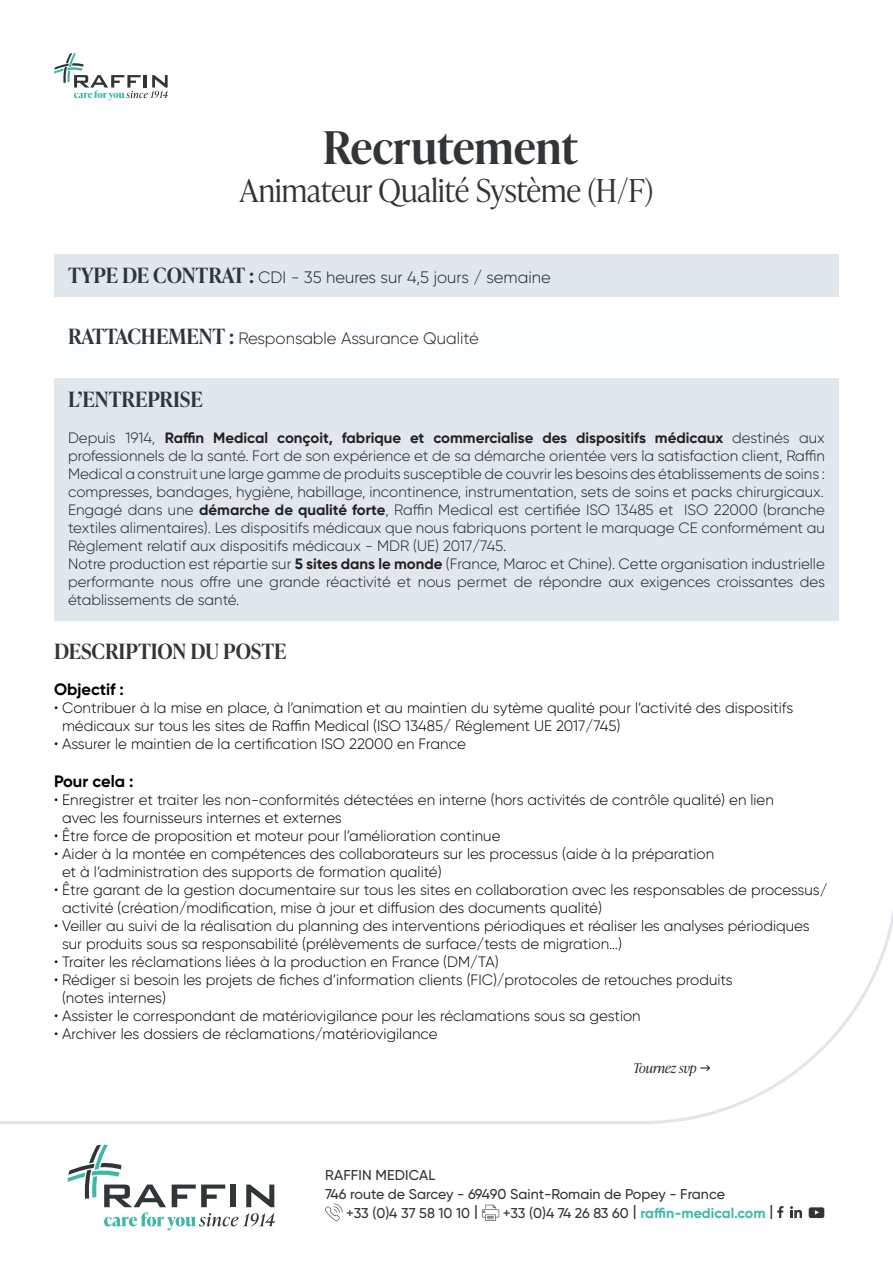
<style>
.page{position:relative;width:893px;height:1263px;background:#fff}
.page>*{position:absolute;margin:0;border:0;box-sizing:border-box;transform-origin:0 0}
.t1{font:600 45px "Ivy Presto Headline";color:#323538}
.t2{font:300 31.5px "Ivy Presto Headline";color:#323538}
.t3{font:600 21px "Ivy Presto Headline";color:#323538}
.t4{font:300 16.5px "Gilroy";color:#231f20}
.t5{font:700 16.5px "Gilroy";color:#000}
.t6{font:300 15px/18px "Gilroy";color:#000}
.t7{font:300 15px/18px "Gilroy";color:#231f20}
.t8{font:500 14.25px "Gilroy";color:#323538}
.t9{font:700 14.25px "Gilroy";color:#3cb8aa}
.t10{font:italic 300 13.5px "Ivy Presto Headline";color:#231f20}
.s1{font-family:"Ivy Presto Headline";font-weight:600;font-size:21px;color:#323538}
.s2{font-weight:700}
.s3{font-weight:400;font-size:19.95px}
.s4{font-weight:500;color:#323538}
.s5{font-weight:400;font-size:19.95px;color:#323538}
</style>
<div class="page">
<svg style="left:325px;top:1203px;width:17px;height:18px"></svg>
<svg style="left:482px;top:1205px;width:17px;height:16px"></svg>
<svg style="left:777px;top:1206px;width:6px;height:12px"></svg>
<svg style="left:790px;top:1206px;width:12px;height:12px"></svg>
<svg style="left:809px;top:1207px;width:15px;height:11px"></svg>
<svg style="left:68px;top:1145px;width:207px;height:85px"></svg>
<svg style="left:54px;top:53px;width:114px;height:47px"></svg>
<div style="left:54px;top:254px;width:785px;height:43px;background:#e0e8ed"></div>
<div style="left:54px;top:314px;width:785px;height:55px;background:#fbfdfe"></div>
<div style="left:54px;top:378px;width:785px;height:243px;background:#e0e8ed"></div>
<h1 class="t1" style="left:323px;top:115px;width:256px">Recrutement</h1>
<h2 class="t2" style="left:240px;top:168px;width:415px">Animateur Qualité Système (H/F)</h2>
<p class="t4" style="left:68px;top:267px;width:484px"><span class="s1">TYPE DE CONTRAT :</span> CDI - 35 heures sur 4,5 jours / semaine</p>
<p class="t4" style="left:68px;top:329px;width:412px"><span class="s1">RATTACHEMENT :</span> Responsable Assurance Qualité</p>
<h3 class="t3" style="left:68px;top:384px;width:136px">L’ENTREPRISE</h3>
<p class="t7" style="left:68px;top:429px;width:758px">Depuis 1914, <span class="s2">Raffin Medical conçoit, fabrique et commercialise des dispositifs médicaux</span> destinés aux professionnels de la santé. Fort de son expérience et de sa démarche orientée vers la satisfaction client, Raffin Medical a construit une large gamme de produits susceptible de couvrir les besoins des établissements de soins : compresses, bandages, hygiène, habillage, incontinence, instrumentation, sets de soins et packs chirurgicaux.<br>Engagé dans une <span class="s2">démarche de qualité forte</span>, Raffin Medical est certifiée ISO 13485 et ISO 22000 (branche textiles alimentaires). Les dispositifs médicaux que nous fabriquons portent le marquage CE conformément au Règlement relatif aux dispositifs médicaux - MDR (UE) 2017/745.<br>Notre production est répartie sur <span class="s2">5 sites dans le monde</span> (France, Maroc et Chine). Cette organisation industrielle performante nous offre une grande réactivité et nous permet de répondre aux exigences croissantes des établissements de santé.</p>
<h3 class="t3" style="left:54px;top:636px;width:234px">DESCRIPTION DU POSTE</h3>
<p class="t5" style="left:54px;top:679px;width:72px">Objectif :</p>
<p class="t6" style="left:62px;top:699px;width:733px;text-indent:-8px">• Contribuer à la mise en place, à l’animation et au maintien du sytème qualité pour l’activité des dispositifs médicaux sur tous les sites de Raffin Medical (ISO 13485/ Réglement UE 2017/745)</p>
<p class="t6" style="left:54px;top:735px;width:413px">• Assurer le maintien de la certification ISO 22000 en France</p>
<p class="t5" style="left:54px;top:771px;width:81px">Pour cela :</p>
<p class="t6" style="left:62px;top:790px;width:713px;text-indent:-8px">• Enregistrer et traiter les non-conformités détectées en interne (hors activités de contrôle qualité) en lien avec les fournisseurs internes et externes</p>
<p class="t6" style="left:54px;top:826px;width:448px">• Être force de proposition et moteur pour l’amélioration continue</p>
<p class="t6" style="left:62px;top:844px;width:654px;text-indent:-8px">• Aider à la montée en compétences des collaborateurs sur les processus (aide à la préparation et à l’administration des supports de formation qualité)</p>
<p class="t6" style="left:62px;top:880px;width:767px;text-indent:-8px">• Être garant de la gestion documentaire sur tous les sites en collaboration avec les responsables de processus/ activité (création/modification, mise à jour et diffusion des documents qualité)</p>
<p class="t6" style="left:62px;top:916px;width:749px;text-indent:-8px">• Veiller au suivi de la réalisation du planning des interventions périodiques et réaliser les analyses périodiques sur produits sous sa responsabilité (prélèvements de surface/tests de migration…)</p>
<p class="t6" style="left:54px;top:952px;width:446px">• Traiter les réclamations liées à la production en France (DM/TA)</p>
<p class="t6" style="left:62px;top:970px;width:672px;text-indent:-8px">• Rédiger si besoin les projets de fiches d’information clients (FIC)/protocoles de retouches produits (notes internes)</p>
<p class="t6" style="left:54px;top:1006px;width:588px">• Assister le correspondant de matériovigilance pour les réclamations sous sa gestion</p>
<p class="t6" style="left:54px;top:1024px;width:385px">• Archiver les dossiers de réclamations/matériovigilance</p>
<p class="t10" style="left:633px;top:1059px;width:65px">Tournez svp</p>
<p class="t8" style="left:325px;top:1167px;width:112px">RAFFIN MEDICAL</p>
<p class="t8" style="left:325px;top:1185px;width:401px">746 route de Sarcey - 69490 Saint-Romain de Popey - France</p>
<p class="t8" style="left:346px;top:1204px;width:134px">+33 (0)4 37 58 10 10 <span class="s3">I</span></p>
<p class="t9" style="left:503px;top:1204px;width:272px"><span class="s4">+33 (0)4 74 26 83 60</span> <span class="s5">I</span> raffin-medical.com <span class="s5">I</span></p>
</div>
